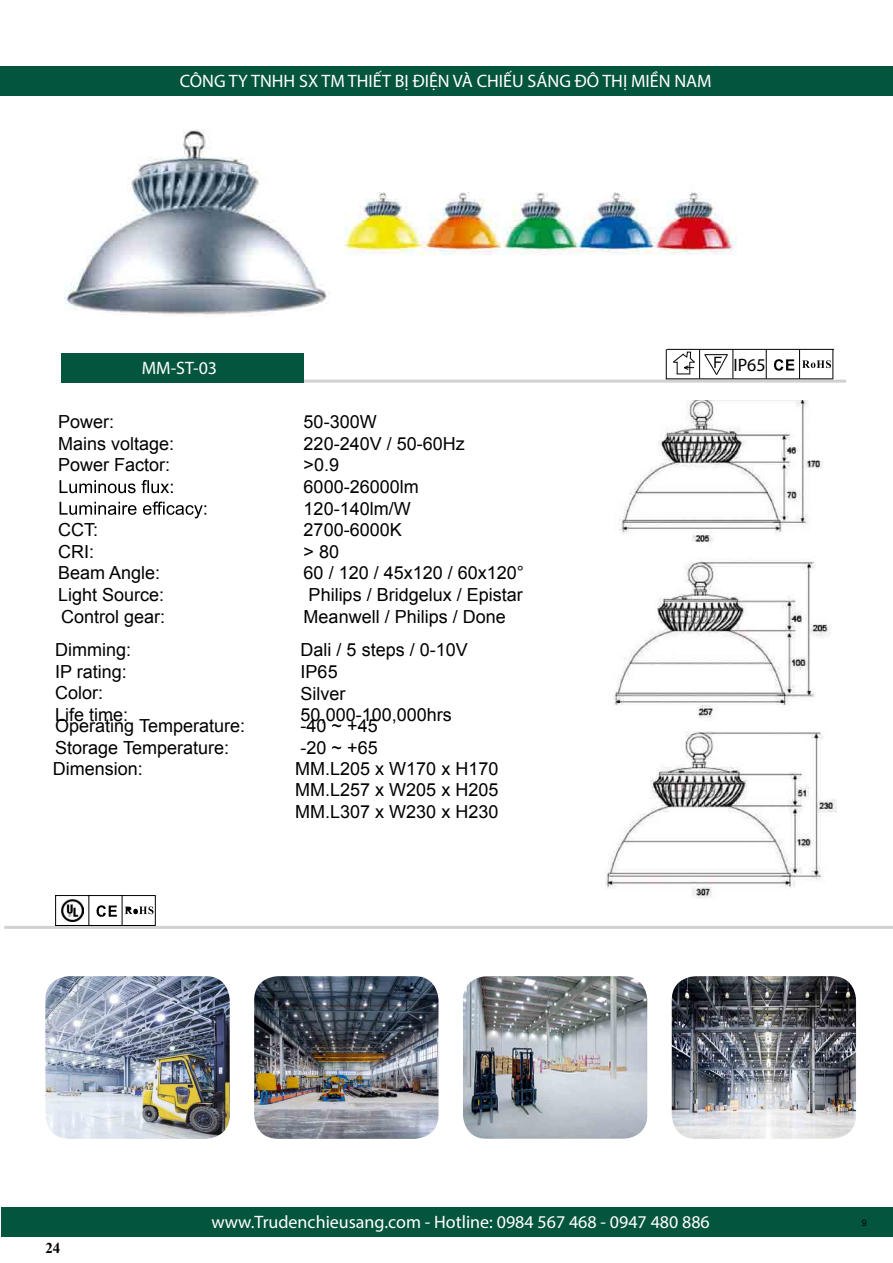
<style>
.page{position:relative;width:893px;height:1263px;background:#fff}
.page>*{position:absolute;margin:0;border:0;box-sizing:border-box;transform-origin:0 0}
.t1{font:18px/21.6px "Arial";color:#000}
.t2{font:18px "Myriad Pro";color:#fff}
.t3{font:18px "Myriad Pro";color:#000}
.t4{font:700 15px "Times New Roman";color:#000}
.t5{font:9px "Arial";color:#000}
</style>
<div class="page">
<div style="left:2px;top:1208px;width:891px;height:29px;background:#04553d"></div>
<hr style="left:61px;top:380px;width:785px;height:3px;background:#d0d1d2">
<hr style="left:4px;top:926px;width:889px;height:3px;background:#d0d1d2">
<hr style="left:55px;top:895px;width:100px;height:1px;background:#000">
<hr style="left:155px;top:895px;width:1px;height:30px;background:#000">
<hr style="left:55px;top:895px;width:1px;height:31px;background:#000">
<hr style="left:56px;top:925px;width:100px;height:1px;background:#000">
<hr style="left:88px;top:895px;width:1px;height:30px;background:#000">
<hr style="left:122px;top:895px;width:1px;height:30px;background:#000">
<img style="left:61px;top:900px;width:22px;height:22px">
<div style="left:0;top:66px;width:893px;height:29px;background:#04553d"></div>
<div style="left:61px;top:353px;width:243px;height:30px;background:#04553d"></div>
<svg style="left:60px;top:480px;width:113px;height:13px"></svg>
<svg style="left:60px;top:501px;width:146px;height:17px"></svg>
<hr style="left:666px;top:349px;width:1px;height:30px;background:#000">
<hr style="left:666px;top:378px;width:167px;height:1px;background:#000">
<svg style="left:673px;top:350px;width:60px;height:28px"></svg>
<hr style="left:832px;top:349px;width:1px;height:30px;background:#000">
<hr style="left:799px;top:349px;width:1px;height:30px;background:#000">
<svg style="left:766px;top:350px;width:1px;height:28px"></svg>
<svg style="left:802px;top:360px;width:29px;height:8px"></svg>
<svg style="left:774px;top:359px;width:20px;height:12px"></svg>
<hr style="left:667px;top:349px;width:167px;height:1px;background:#000">
<img style="left:64px;top:129px;width:672px;height:186px">
<img style="left:605px;top:401px;width:231px;height:497px">
<img style="left:45px;top:976px;width:185px;height:163px">
<img style="left:254px;top:976px;width:184px;height:163px">
<img style="left:463px;top:976px;width:184px;height:163px">
<img style="left:672px;top:976px;width:184px;height:163px">
<svg style="left:125px;top:906px;width:29px;height:8px"></svg>
<svg style="left:97px;top:905px;width:20px;height:12px"></svg>
<p class="t2" style="left:180px;top:70px;width:533px">CÔNG TY TNHH SX TM THIẾT BỊ ĐIỆN VÀ CHIẾU SÁNG ĐÔ THỊ MIỀN NAM</p>
<p class="t2" style="left:142px;top:357px;width:77px">MM-ST-03</p>
<p class="t1" style="left:58px;top:411px;width:118px">Power:<br>Mains voltage:<br>Power Factor:</p>
<p class="t1" style="left:58px;top:519px;width:109px">CCT:<br>CRI:<br>Beam Angle:<br>Light Source:<br>Control gear:</p>
<p class="t1" style="left:55px;top:639px;width:77px">Dimming:<br>IP rating:<br>Color:<br>Life time:</p>
<p class="t1" style="left:55px;top:715px;width:191px">Operating Temperature:<br>Storage Temperature:</p>
<p class="t1" style="left:304px;top:411px;width:222px">50-300W<br>220-240V / 50-60Hz<br>&gt;0.9<br>6000-26000lm<br>120-140lm/W<br>2700-6000K<br>&gt; 80<br>60 / 120 / 45x120 / 60x120°<br>Philips / Bridgelux / Epistar<br>Meanwell / Philips / Done</p>
<p class="t1" style="left:301px;top:639px;width:169px">Dali / 5 steps / 0-10V<br>IP65<br>Silver<br>50,000-100,000hrs</p>
<p class="t1" style="left:301px;top:715px;width:79px">-40 ~ +45 -20 ~ +65</p>
<p class="t1" style="left:53px;top:758px;width:92px">Dimension:</p>
<p class="t1" style="left:295px;top:758px;width:205px;text-align:justify">MM.L205 x W170 x H170<br>MM.L257 x W205 x H205<br>MM.L307 x W230 x H230</p>
<p class="t3" style="left:733px;top:353px;width:34px">IP65</p>
<p class="t4" style="left:45px;top:1238px;width:16px">24</p>
<p class="t2" style="left:211px;top:1210px;width:500px">www.Trudenchieusang.com - Hotline: 0984 567 468 - 0947 480 886</p>
<p class="t5" style="left:862px;top:1217px;width:7px">9</p>
</div>
